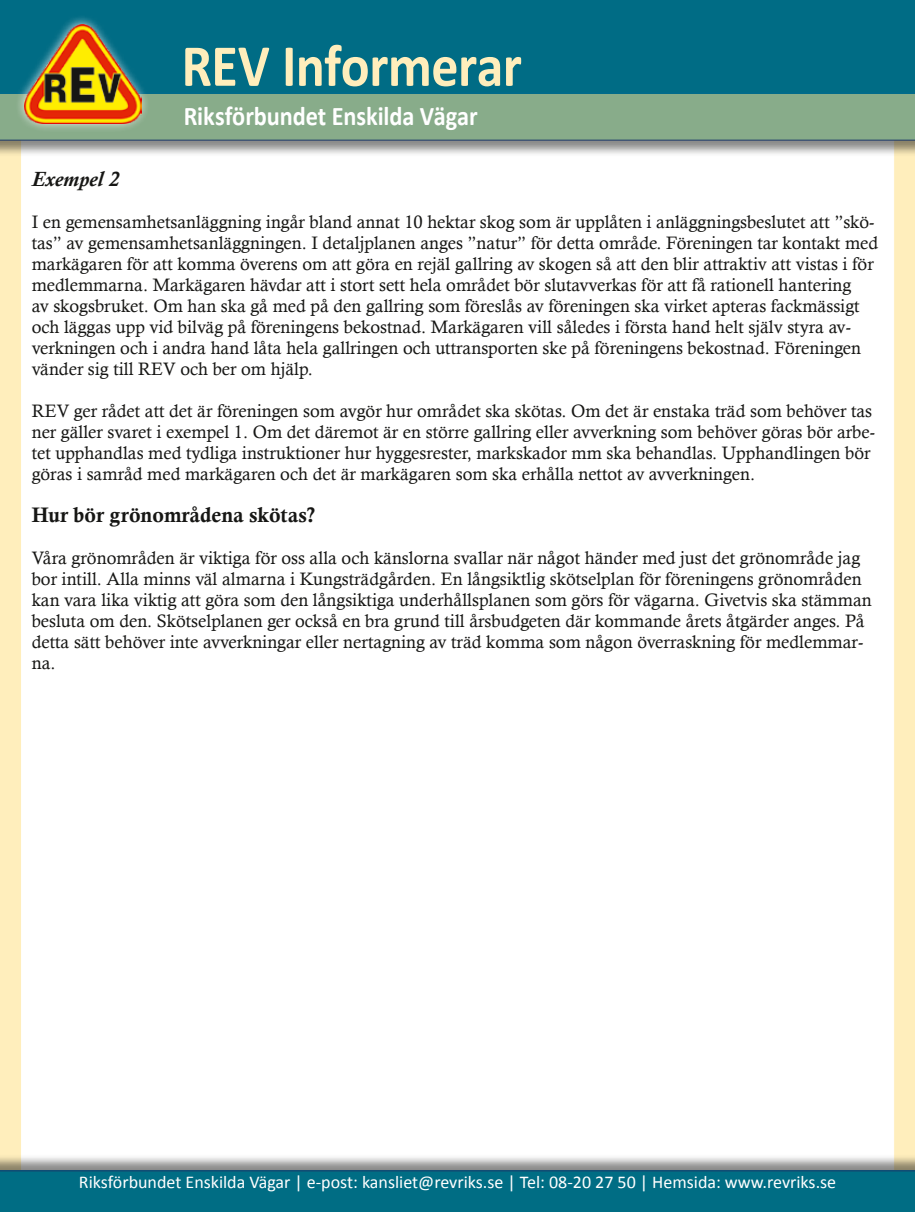
<style>
.page{position:relative;width:915px;height:1212px;background:#fff}
.page>*{position:absolute;margin:0;border:0;box-sizing:border-box;transform-origin:0 0}
.t1{font:700 60px "Calibri";letter-spacing:-.01em;color:#ffeebc;scale:.9 1}
.t2{font:700 27px "Calibri";letter-spacing:-.005em;color:#fff;scale:.9 1}
.t3{font:21px "Calis MT Bol";color:#161614}
.t4{font:italic 700 21px "Calisto";color:#161614}
.t5{font:18px/21px "Calisto";color:#161614}
.t6{font:18px "Calibri";color:#fff}
</style>
<div class="page">
<div style="left:0;top:157px;width:914px;height:997px;background:#ffeebc"></div>
<div style="left:21px;top:22px;width:872px;height:1176px;background:#fff"></div>
<div style="left:0;top:93px;width:914px;height:64px;background:#161614;opacity:.5"></div>
<div style="left:0;top:93px;width:914px;height:47px;background:#88ac8a"></div>
<div style="left:0;top:1154px;width:914px;height:58px;background:#161614;opacity:.5"></div>
<div style="left:0;top:1171px;width:914px;height:41px;background:#006d84"></div>
<div style="left:0;top:0;width:914px;height:93px;background:#006c85"></div>
<div style="left:14px;top:14px;width:136px;height:119px;background:#fff;opacity:.75"></div>
<img style="left:24px;top:24px;width:117px;height:100px">
<h1 class="t1" style="left:181px;top:27px;width:379px">REV Informerar</h1>
<h2 class="t2" style="left:184px;top:99px;width:328px">Riksförbundet Enskilda Vägar</h2>
<p class="t4" style="left:32px;top:167px;width:89px">Exempel 2</p>
<p class="t5" style="left:32px;top:211px;width:847px">I en gemensamhetsanläggning ingår bland annat 10 hektar skog som är upplåten i anläggningsbeslutet att ”skö&shy;tas” av gemensamhetsanläggningen. I detaljplanen anges ”natur” för detta område. Föreningen tar kontakt med markägaren för att komma överens om att göra en rejäl gallring av skogen så att den blir attraktiv att vistas i för medlemmarna. Markägaren hävdar att i stort sett hela området bör slutavverkas för att få rationell hantering<br>av skogsbruket. Om han ska gå med på den gallring som föreslås av föreningen ska virket apteras fackmässigt och läggas upp vid bilväg på föreningens bekostnad. Markägaren vill således i första hand helt själv styra av&shy;verkningen och i andra hand låta hela gallringen och uttransporten ske på föreningens bekostnad. Föreningen vänder sig till REV och ber om hjälp.</p>
<p class="t5" style="left:32px;top:400px;width:844px">REV ger rådet att det är föreningen som avgör hur området ska skötas. Om det är enstaka träd som behöver tas ner gäller svaret i exempel 1. Om det däremot är en större gallring eller avverkning som behöver göras bör arbe&shy;tet upphandlas med tydliga instruktioner hur hyggesrester, markskador mm ska behandlas. Upphandlingen bör göras i samråd med markägaren och det är markägaren som ska erhålla nettot av avverkningen.</p>
<p class="t3" style="left:32px;top:503px;width:285px">Hur bör grönområdena skötas?</p>
<p class="t5" style="left:32px;top:547px;width:841px">Våra grönområden är viktiga för oss alla och känslorna svallar när något händer med just det grönområde jag bor intill. Alla minns väl almarna i Kungsträdgården. En långsiktlig skötselplan för föreningens grönområden kan vara lika viktig att göra som den långsiktiga underhållsplanen som görs för vägarna. Givetvis ska stämman besluta om den. Skötselplanen ger också en bra grund till årsbudgeten där kommande årets åtgärder anges. På detta sätt behöver inte avverkningar eller nertagning av träd komma som någon överraskning för medlemmar&shy;na.</p>
<p class="t6" style="left:79px;top:1171px;width:758px">Riksförbundet Enskilda Vägar | e-post: kansliet@revriks.se | Tel: 08-20 27 50 | Hemsida: www.revriks.se</p>
</div>
